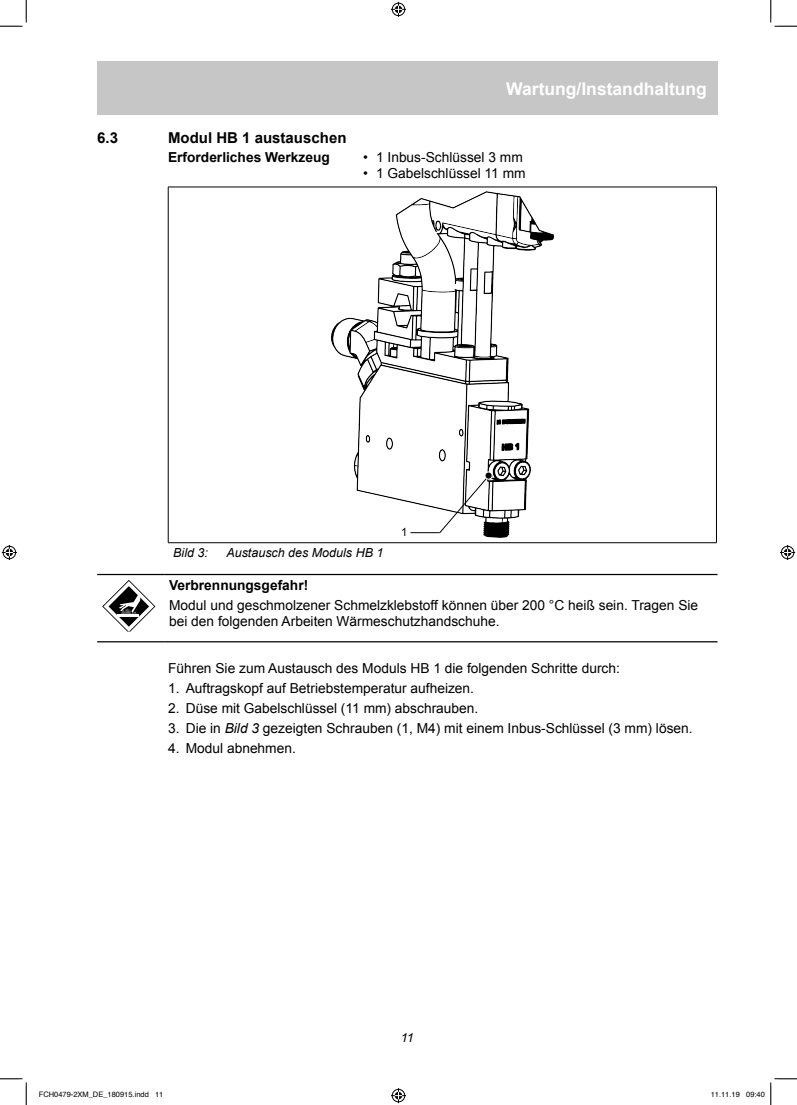
<style>
.page{position:relative;width:797px;height:1105px;background:#fff}
.page>*{position:absolute;margin:0;border:0;box-sizing:border-box;transform-origin:0 0}
.t1{font:700 17.5px "Arial";color:#fff}
.t2{font:700 15px "Arial";color:#000}
.t3{font:13.75px/16.5px "Arial";color:#000}
.t4{font:700 13.75px "Arial";color:#000}
.t5{font:italic 12.5px "Arial";color:#000}
.t6{font:11.38px "Arial";color:#020202}
.t7{font:7.5px "Helvetica";color:#000}
.s1{font-style:italic}
</style>
<div class="page">
<div style="left:97px;top:62px;width:620px;height:53px;background:#c6c6c6"></div>
<hr style="left:168px;top:187px;width:548px;height:1px;background:#000">
<hr style="left:168px;top:187px;width:1px;height:356px;background:#000">
<hr style="left:716px;top:187px;width:1px;height:356px;background:#000">
<hr style="left:168px;top:542px;width:548px;height:1px;background:#000">
<img style="left:331px;top:192px;width:222px;height:346px">
<svg style="left:438px;top:472px;width:55px;height:62px"></svg>
<hr style="left:410px;top:532px;width:30px;height:1px;background:#020202">
<div style="left:484px;top:471px;width:8px;height:9px;border:1px solid #fff;border-radius:50%"></div>
<hr style="left:97px;top:574px;width:67px;height:1px;background:#000">
<hr style="left:164px;top:574px;width:553px;height:1px;background:#000">
<hr style="left:97px;top:641px;width:67px;height:1px;background:#000">
<hr style="left:164px;top:641px;width:553px;height:1px;background:#000">
<svg style="left:102px;top:580px;width:53px;height:52px"></svg>
<svg style="left:0;top:0;width:27px;height:27px"></svg>
<svg style="left:0;top:1078px;width:27px;height:27px"></svg>
<svg style="left:770px;top:0;width:27px;height:27px"></svg>
<svg style="left:391px;top:2px;width:15px;height:15px"></svg>
<svg style="left:391px;top:1088px;width:15px;height:15px"></svg>
<svg style="left:2px;top:545px;width:15px;height:15px"></svg>
<svg style="left:780px;top:545px;width:15px;height:15px"></svg>
<svg style="left:770px;top:1078px;width:27px;height:27px"></svg>
<p class="t1" style="left:506px;top:77px;width:202px">Wartung/Instandhaltung</p>
<p class="t2" style="left:97px;top:128px;width:22px">6.3</p>
<p class="t2" style="left:168px;top:128px;width:180px">Modul HB 1 austauschen</p>
<p class="t4" style="left:168px;top:148px;width:163px">Erforderliches Werkzeug</p>
<p class="t3" style="left:363px;top:149px;width:161px">• 1 Inbus-Schlüssel 3 mm</p>
<p class="t3" style="left:363px;top:165px;width:164px">• 1 Gabelschlüssel 11 mm</p>
<p class="t6" style="left:401px;top:524px;width:8px">1</p>
<p class="t5" style="left:173px;top:544px;width:36px">Bild 3:</p>
<p class="t5" style="left:226px;top:544px;width:159px">Austausch des Moduls HB 1</p>
<p class="t4" style="left:169px;top:575px;width:141px">Verbrennungsgefahr!</p>
<p class="t3" style="left:169px;top:597px;width:530px">Modul und geschmolzener Schmelzklebstoff können über 200 °C heiß sein. Tragen Sie bei den folgenden Arbeiten Wärmeschutzhandschuhe.</p>
<p class="t3" style="left:168px;top:660px;width:453px">Führen Sie zum Austausch des Moduls HB 1 die folgenden Schritte durch:</p>
<p class="t3" style="left:168px;top:680px;width:307px">1. Auftragskopf auf Betriebstemperatur aufheizen.</p>
<p class="t3" style="left:168px;top:700px;width:312px">2. Düse mit Gabelschlüssel (11 mm) abschrauben.</p>
<p class="t3" style="left:168px;top:720px;width:526px">3. Die in <span class="s1">Bild 3</span> gezeigten Schrauben (1, M4) mit einem Inbus-Schlüssel (3 mm) lösen.</p>
<p class="t3" style="left:168px;top:740px;width:129px">4. Modul abnehmen.</p>
<p class="t5" style="left:401px;top:1029px;width:14px">11</p>
<p class="t7" style="left:39px;top:1089px;width:126px">FCH0479-2XM_DE_180915.indd 11</p>
<p class="t7" style="left:710px;top:1089px;width:56px">11.11.19 09:40</p>
</div>
